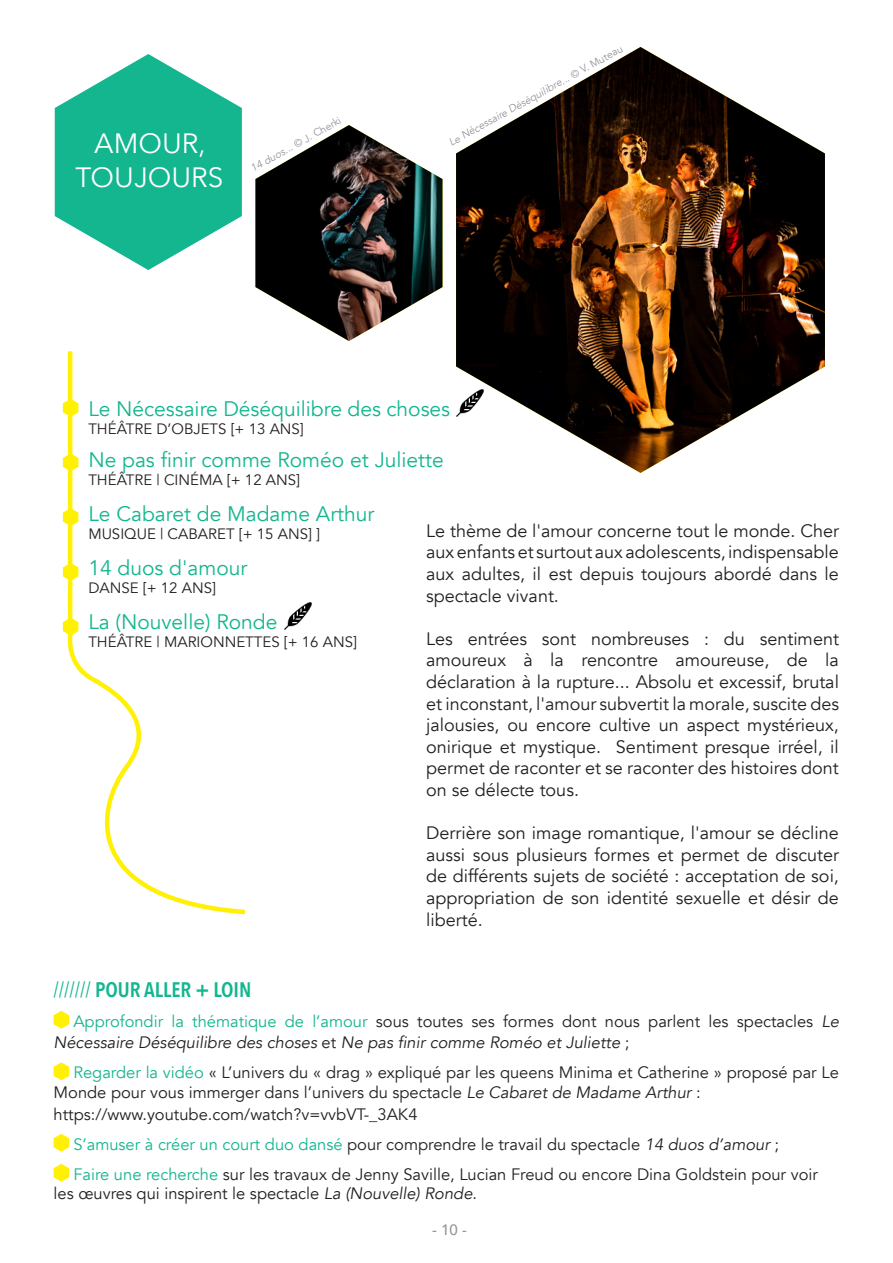
<style>
.page{position:relative;width:893px;height:1263px;background:#fff}
.page>*{position:absolute;margin:0;border:0;box-sizing:border-box;transform-origin:0 0}
.t1{font:27.9px "Avenir Next";color:#fff}
.t2{font:21px "Avenir";color:#13b68f}
.t3{font:600 21px "Avenir Next Condensed";color:#13b68f}
.t4{font:18px/21.6px "Avenir";color:#231f20;text-align:justify}
.t5{font:16.5px/19.8px "Avenir";color:#231f20}
.t6{font:italic 16.5px/21.6px "Avenir";color:#231f20}
.t7{font:15px "Avenir";color:#231f20}
.t8{font:500 15px "Avenir";color:#939598}
.t9{font:italic 10.5px "Avenir";color:#939598}
.s1{font-style:normal}
.s2{font-weight:400}
.s3{font-family:"Avenir Next Condensed";font-style:normal;font-size:19.5px;color:#fff}
.s4{font-style:normal;color:#13b68f}
.s5{font-family:"Avenir Next Condensed";font-size:19.5px;color:#fff}
.s6{color:#13b68f}
.s7{font-style:italic}
</style>
<div class="page">
<svg style="left:55px;top:54px;width:187px;height:216px"></svg>
<svg style="left:67px;top:351px;width:179px;height:564px"></svg>
<svg style="left:63px;top:399px;width:15px;height:18px"></svg>
<svg style="left:63px;top:453px;width:15px;height:18px"></svg>
<svg style="left:63px;top:508px;width:15px;height:18px"></svg>
<svg style="left:63px;top:563px;width:15px;height:18px"></svg>
<svg style="left:63px;top:618px;width:15px;height:18px"></svg>
<img style="left:255px;top:125px;width:187px;height:216px">
<img style="left:284px;top:602px;width:28px;height:28px">
<img style="left:456px;top:47px;width:369px;height:426px">
<svg style="left:54px;top:1011px;width:15px;height:18px"></svg>
<svg style="left:54px;top:1062px;width:15px;height:18px"></svg>
<svg style="left:54px;top:1134px;width:15px;height:18px"></svg>
<svg style="left:54px;top:1164px;width:15px;height:18px"></svg>
<p class="t1" style="left:94px;top:120px;width:113px">AMOUR,</p>
<p class="t1" style="left:76px;top:154px;width:150px">TOUJOURS</p>
<p class="t9" style="left:248px;top:163px;width:103px;rotate:-29deg">14 duos... <span class="s1">© J. Cherki</span></p>
<p class="t9" style="left:447px;top:138px;width:198px;rotate:-29deg">Le Nécessaire Déséquilibre... <span class="s1">© V. Muteau</span></p>
<p class="t2" style="left:88px;top:396px;width:363px">Le Nécessaire Déséquilibre des choses</p>
<p class="t7" style="left:88px;top:420px;width:217px">THÉÂTRE D’OBJETS [+ 13 ANS]</p>
<p class="t2" style="left:88px;top:447px;width:357px">Ne pas finir comme Roméo et Juliette</p>
<p class="t7" style="left:88px;top:471px;width:213px">THÉÂTRE | CINÉMA [+ 12 ANS]</p>
<p class="t2" style="left:88px;top:501px;width:288px">Le Cabaret de Madame Arthur</p>
<p class="t7" style="left:88px;top:525px;width:233px">MUSIQUE | CABARET [+ 15 ANS] ]</p>
<p class="t2" style="left:88px;top:555px;width:161px">14 duos d'amour</p>
<p class="t7" style="left:88px;top:579px;width:129px">DANSE [+ 12 ANS]</p>
<p class="t2" style="left:88px;top:609px;width:191px">La (Nouvelle) Ronde</p>
<p class="t7" style="left:88px;top:633px;width:270px">THÉÂTRE | MARIONNETTES [+ 16 ANS]</p>
<p class="t4" style="left:426px;top:520px;width:414px">Le thème de l'amour concerne tout le monde. Cher aux enfants et surtout aux adolescents, indispensable aux adultes, il est depuis toujours abordé dans le spectacle vivant.</p>
<p class="t4" style="left:426px;top:628px;width:414px">Les entrées sont nombreuses : du sentiment amoureux à la rencontre amoureuse, de la déclaration à la rupture... Absolu et excessif, brutal et inconstant, l'amour subvertit la morale, suscite des jalousies, ou encore cultive un aspect mystérieux, onirique et mystique. Sentiment presque irréel, il permet de raconter et se raconter des histoires dont on se délecte tous.</p>
<p class="t4" style="left:426px;top:822px;width:414px">Derrière son image romantique, l'amour se décline aussi sous plusieurs formes et permet de discuter de différents sujets de société : acceptation de soi, appropriation de son identité sexuelle et désir de liberté.</p>
<p class="t3" style="left:54px;top:971px;width:199px"><span class="s2">///////</span> POUR ALLER + LOIN</p>
<p class="t6" style="left:54px;top:1010px;width:787px;text-indent:16px"><span class="s3">.</span><span class="s4">Approfondir la thématique de l’amour</span> <span class="s1">sous toutes ses formes dont nous parlent les spectacles</span> Le<br>Nécessaire Déséquilibre des choses <span class="s1">et</span> Ne pas finir comme Roméo et Juliette <span class="s1">;</span></p>
<p class="t5" style="left:54px;top:1063px;width:787px;text-indent:16px"><span class="s5">.</span><span class="s6">Regarder la vidéo</span> « L’univers du « drag » expliqué par les queens Minima et Catherine » proposé par Le<br>Monde pour vous immerger dans l’univers du spectacle <span class="s7">Le Cabaret de Madame Arthur</span> :</p>
<p class="t5" style="left:54px;top:1104px;width:365px">https://www.youtube.com/watch?v=vvbVT-_3AK4</p>
<p class="t5" style="left:69px;top:1134px;width:711px"><span class="s5">.</span><span class="s6">S’amuser à créer un court duo dansé</span> pour comprendre le travail du spectacle <span class="s7">14 duos d’amour</span> ;</p>
<p class="t5" style="left:54px;top:1164px;width:766px;text-indent:16px"><span class="s5">.</span><span class="s6">Faire une recherche</span> sur les travaux de Jenny Saville, Lucian Freud ou encore Dina Goldstein pour voir les œuvres qui inspirent le spectacle <span class="s7">La (Nouvelle) Ronde</span>.</p>
<p class="t8" style="left:432px;top:1216px;width:36px">- 10 -</p>
</div>
